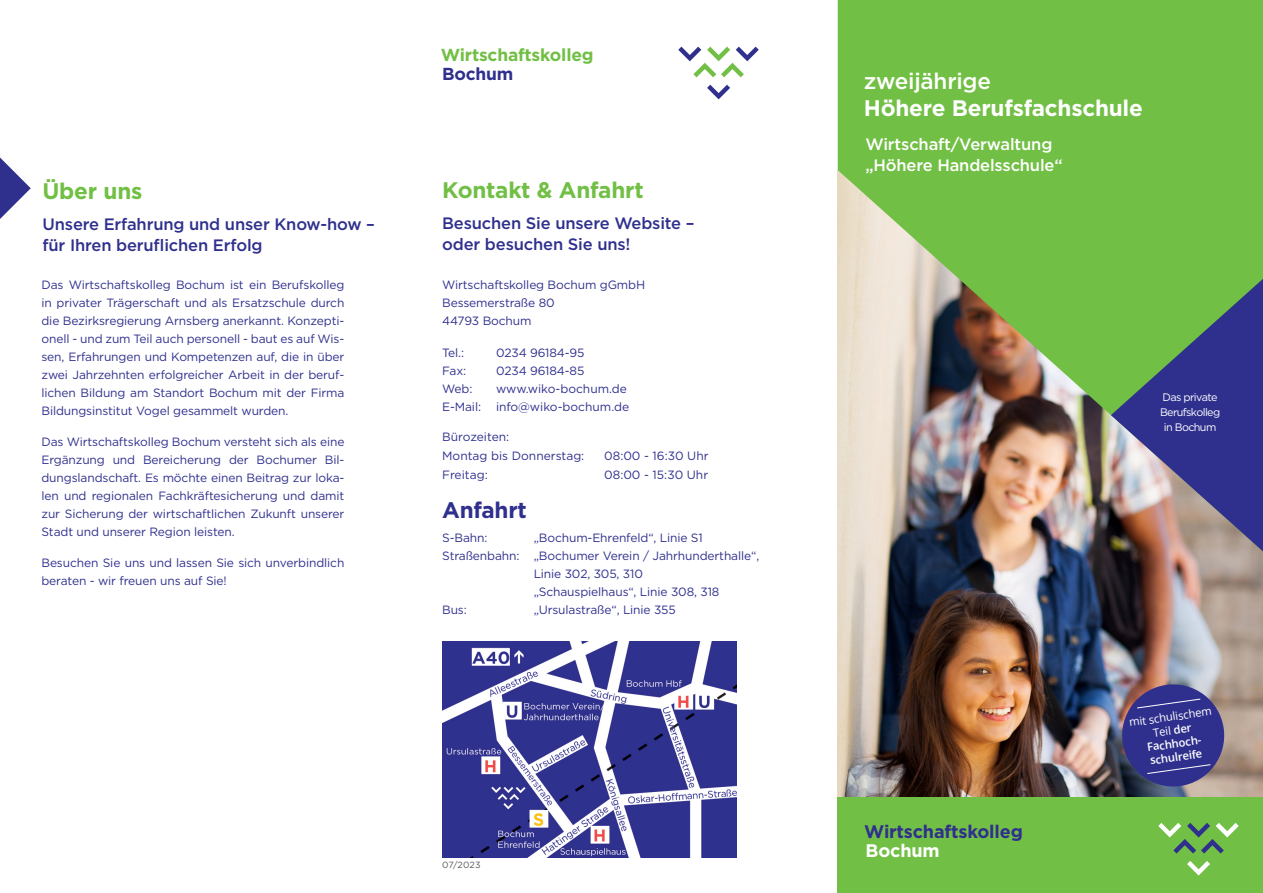
<style>
.page{position:relative;width:1263px;height:893px;background:#fff}
.page>*{position:absolute;margin:0;border:0;box-sizing:border-box;transform-origin:0 0}
.t1{font:700 22.5px "Gotham";letter-spacing:-.01em;color:#71bf44}
.t2{font:700 22.5px "Gotham";letter-spacing:-.01em;color:#fff}
.t3{font:500 22.5px "Gotham";letter-spacing:-.01em;color:#fff}
.t4{font:700 22.5px "Gotham";letter-spacing:-.01em;color:#2f308d}
.t5{font:700 18.15px "Gotham";letter-spacing:-.01em;color:#2f308d}
.t6{font:700 18.15px "Gotham";letter-spacing:-.01em;color:#fff}
.t7{font:700 17.4px "Gotham";letter-spacing:-.01em;color:#71bf44}
.t8{font:700 17.4px "Gotham";letter-spacing:-.01em;color:#2f308d}
.t9{font:500 16.5px/21px "Gotham";letter-spacing:-.01em;color:#2f308d}
.t10{font:500 16.5px/21px "Gotham";letter-spacing:-.01em;color:#fff}
.t11{font:12px/18px "Gotham";letter-spacing:-.01em;color:#2f308d}
.t12{font:600 11.25px/13.5px "Open Sans";color:#fff;text-align:center}
.t13{font:10.8px/15px "Gotham";letter-spacing:-.06em;color:#fff;text-align:center}
.t14{font:9px "Gotham";letter-spacing:.005em;color:#57585a}
.s1{font-weight:400}
</style>
<div class="page">
<img style="left:442px;top:641px;width:295px;height:217px">
<svg style="left:707px;top:85px;width:23px;height:14px"></svg>
<svg style="left:678px;top:47px;width:81px;height:30px"></svg>
<img style="left:838px;top:551px;width:192px;height:246px">
<img style="left:838px;top:0;width:192px;height:551px">
<svg style="left:0;top:157px;width:31px;height:62px"></svg>
<img style="left:1030px;top:0;width:233px;height:797px">
<div style="left:838px;top:797px;width:425px;height:96px;background:#71bf44"></div>
<svg style="left:1187px;top:861px;width:23px;height:14px"></svg>
<svg style="left:1158px;top:823px;width:81px;height:30px"></svg>
<img style="left:1119px;top:681px;width:108px;height:109px">
<h3 class="t7" style="left:441px;top:44px;width:154px">Wirtschaftskolleg</h3>
<h1 class="t1" style="left:43px;top:176px;width:101px">Über uns</h1>
<h3 class="t8" style="left:442px;top:62px;width:73px">Bochum</h3>
<h1 class="t1" style="left:442px;top:175px;width:203px">Kontakt &amp; Anfahrt</h1>
<h3 class="t9" style="left:43px;top:213px;width:334px">Unsere Erfahrung und unser Know-how – für Ihren beruflichen Erfolg</h3>
<h3 class="t9" style="left:442px;top:212px;width:254px">Besuchen Sie unsere Website – oder besuchen Sie uns!</h3>
<p class="t11" style="left:41px;top:276px;width:304px;text-align:justify">Das Wirtschaftskolleg Bochum ist ein Berufskolleg in privater Trägerschaft und als Ersatzschule durch die Bezirksregierung Arnsberg anerkannt. Konzepti&shy;onell - und zum Teil auch personell - baut es auf Wis&shy;sen, Erfahrungen und Kompetenzen auf, die in über zwei Jahrzehnten erfolgreicher Arbeit in der beruf&shy;lichen Bildung am Standort Bochum mit der Firma Bildungsinstitut Vogel gesammelt wurden.</p>
<p class="t11" style="left:41px;top:432px;width:304px;text-align:justify">Das Wirtschaftskolleg Bochum versteht sich als eine Ergänzung und Bereicherung der Bochumer Bil&shy;dungslandschaft. Es möchte einen Beitrag zur loka&shy;len und regionalen Fachkräftesicherung und damit zur Sicherung der wirtschaftlichen Zukunft unserer Stadt und unserer Region leisten.</p>
<p class="t11" style="left:41px;top:553px;width:304px">Besuchen Sie uns und lassen Sie sich unverbindlich beraten - wir freuen uns auf Sie!</p>
<p class="t11" style="left:442px;top:276px;width:205px">Wirtschaftskolleg Bochum gGmbH<br>Bessemerstraße 80<br>44793 Bochum</p>
<p class="t11" style="left:442px;top:343px;width:23px">Tel.:</p>
<p class="t11" style="left:496px;top:343px;width:90px">0234 96184-95</p>
<p class="t11" style="left:442px;top:361px;width:26px">Fax:</p>
<p class="t11" style="left:496px;top:361px;width:90px">0234 96184-85</p>
<p class="t11" style="left:442px;top:379px;width:32px">Web:</p>
<p class="t11" style="left:496px;top:379px;width:132px">www.wiko-bochum.de</p>
<p class="t11" style="left:442px;top:397px;width:40px">E-Mail:</p>
<p class="t11" style="left:496px;top:397px;width:135px">info@wiko-bochum.de</p>
<p class="t11" style="left:442px;top:426px;width:144px;line-height:19.2px">Bürozeiten:<br>Montag bis Donnerstag:</p>
<p class="t11" style="left:604px;top:446px;width:106px">08:00 - 16:30 Uhr</p>
<p class="t11" style="left:442px;top:466px;width:47px">Freitag:</p>
<p class="t11" style="left:604px;top:466px;width:106px">08:00 - 15:30 Uhr</p>
<h1 class="t4" style="left:442px;top:495px;width:86px">Anfahrt</h1>
<p class="t11" style="left:442px;top:528px;width:47px">S-Bahn:</p>
<p class="t11" style="left:534px;top:528px;width:171px">„Bochum-Ehrenfeld“, Linie S1</p>
<p class="t11" style="left:442px;top:546px;width:319px">Straßenbahn: „Bochumer Verein / Jahrhunderthalle“,</p>
<p class="t11" style="left:534px;top:564px;width:111px">Linie 302, 305, 310</p>
<p class="t11" style="left:534px;top:582px;width:187px">„Schauspielhaus“, Linie 308, 318</p>
<p class="t11" style="left:442px;top:600px;width:26px">Bus:</p>
<p class="t11" style="left:534px;top:600px;width:144px">„Ursulastraße“, Linie 355</p>
<p class="t14" style="left:442px;top:859px;width:40px">07/2023</p>
<h1 class="t3" style="left:864px;top:66px;width:129px">zweijährige</h1>
<h1 class="t2" style="left:864px;top:93px;width:281px">Höhere Berufsfachschule</h1>
<h3 class="t10" style="left:865px;top:134px;width:199px">Wirtschaft/Verwaltung „Höhere Handelsschule“</h3>
<p class="t13" style="left:1160px;top:390px;width:62px">Das private<br>Berufskolleg in Bochum</p>
<h2 class="t5" style="left:864px;top:820px;width:160px">Wirtschaftskolleg</h2>
<h2 class="t6" style="left:865px;top:839px;width:76px">Bochum</h2>
<p class="t12" style="left:1128px;top:715px;width:85px;rotate:-8deg"><span class="s1">mit schulischem<br>Teil</span> der<br>Fachhoch&shy;schulreife</p>
</div>
